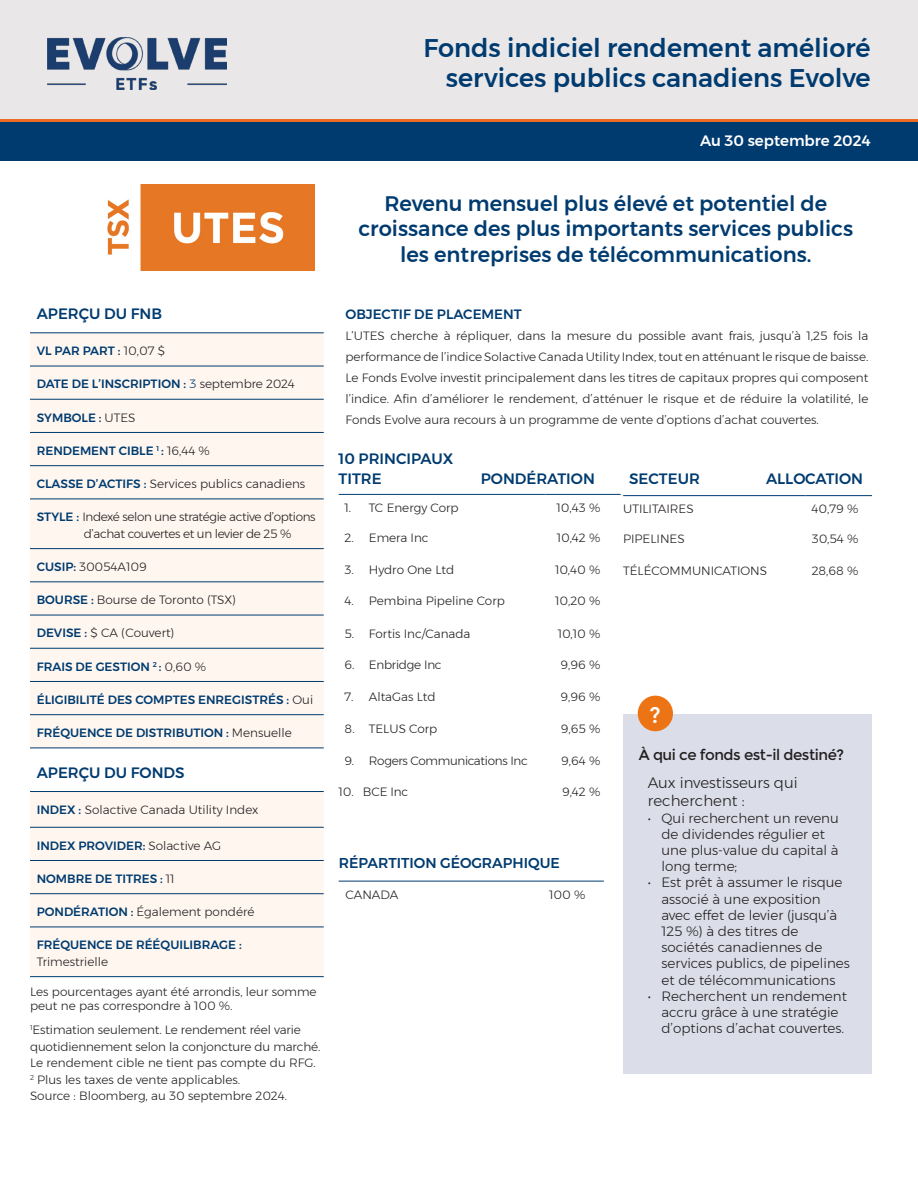
<style>
.page{position:relative;width:918px;height:1188px;background:#fff}
.page>*{position:absolute;margin:0;border:0;box-sizing:border-box;transform-origin:0 0}
.t1{font:500 25.5px/30px "Montserrat";color:#003b70;text-align:right}
.t2{font:22.5px "Montserrat";color:#fff}
.t3{font:500 21px/25.5px "Montserrat";color:#003b70;text-align:center}
.t4{font:500 15px/19.5px "Montserrat";color:#003b70}
.t5{font:300 15px/18px "Montserrat";color:#231f20}
.t6{font:15px "Montserrat";letter-spacing:-.03em;color:#231f20}
.t7{font:500 15px "Montserrat";color:#fff}
.t8{font:500 14.25px "Montserrat";color:#003b70}
.t9{font:300 13.5px/16.2px "Montserrat";color:#231f20}
.t10{font:500 13.5px "Montserrat";color:#003b70}
.t11{font:300 12px/21px "Montserrat";color:#231f20}
.t12{font:500 12px "Montserrat";color:#003b70}
.t13{font:300 12px/16.5px "Montserrat";letter-spacing:-.03em;color:#231f20}
.t14{font:300 12px "Montserrat";letter-spacing:-.025em;color:#231f20}
.t15{font:300 12px "Montserrat";letter-spacing:-.02em;color:#231f20}
.s1{font-weight:300;color:#231f20}
.s2{font-weight:300}
.s3{font-weight:500;color:#003b70}
</style>
<div class="page">
<div style="left:0;top:0;width:918px;height:119px;background:#e9e7e8"></div>
<div style="left:0;top:120px;width:918px;height:41px;background:#003b70"></div>
<hr style="left:0;top:119px;width:918px;height:3px;background:#ef6a22">
<img style="left:107px;top:184px;width:208px;height:86px">
<div style="left:30px;top:333px;width:294px;height:415px;background:#fef6ef"></div>
<hr style="left:30px;top:332px;width:294px;height:1px;background:#003b70">
<hr style="left:30px;top:366px;width:294px;height:1px;background:#003b70">
<hr style="left:30px;top:399px;width:294px;height:1px;background:#003b70">
<hr style="left:30px;top:432px;width:294px;height:1px;background:#003b70">
<hr style="left:30px;top:465px;width:294px;height:1px;background:#003b70">
<hr style="left:30px;top:499px;width:294px;height:1px;background:#003b70">
<hr style="left:30px;top:548px;width:294px;height:1px;background:#003b70">
<hr style="left:30px;top:581px;width:294px;height:1px;background:#003b70">
<hr style="left:30px;top:615px;width:294px;height:1px;background:#003b70">
<hr style="left:30px;top:648px;width:294px;height:1px;background:#003b70">
<hr style="left:30px;top:681px;width:294px;height:1px;background:#003b70">
<hr style="left:30px;top:714px;width:294px;height:1px;background:#003b70">
<hr style="left:30px;top:748px;width:294px;height:1px;background:#003b70">
<div style="left:623px;top:714px;width:249px;height:360px;background:#dbdee9"></div>
<div style="left:30px;top:792px;width:294px;height:184px;background:#fef6ef"></div>
<hr style="left:30px;top:791px;width:294px;height:1px;background:#003b70">
<hr style="left:30px;top:827px;width:294px;height:1px;background:#003b70">
<hr style="left:30px;top:860px;width:294px;height:1px;background:#003b70">
<hr style="left:30px;top:893px;width:294px;height:1px;background:#003b70">
<hr style="left:30px;top:927px;width:294px;height:1px;background:#003b70">
<hr style="left:30px;top:976px;width:294px;height:1px;background:#003b70">
<hr style="left:339px;top:881px;width:265px;height:1px;background:#003b70">
<div style="left:638px;top:696px;width:35px;height:35px;background:#ec7415;border-radius:50%"></div>
<img style="left:48px;top:38px;width:178px;height:52px">
<svg style="left:339px;top:494px;width:24px;height:1px"></svg>
<hr style="left:363px;top:494px;width:182px;height:1px;background:#003b70">
<hr style="left:545px;top:494px;width:76px;height:1px;background:#003b70">
<hr style="left:623px;top:495px;width:183px;height:1px;background:#003b70">
<hr style="left:806px;top:495px;width:66px;height:1px;background:#003b70">
<p class="t4" style="left:37px;top:304px;width:127px">APERÇU DU FNB</p>
<p class="t12" style="left:37px;top:342px;width:130px">VL PAR PART : <span class="s1">10,07 $</span></p>
<p class="t12" style="left:37px;top:375px;width:260px">DATE DE L’INSCRIPTION : <span class="s2">3</span> <span class="s1">septembre 2024</span></p>
<p class="t12" style="left:37px;top:408px;width:100px">SYMBOLE : <span class="s1">UTES</span></p>
<p class="t12" style="left:37px;top:441px;width:175px">RENDEMENT CIBLE <sup>1</sup> : <span class="s1">16,44 %</span></p>
<p class="t11" style="left:37px;top:473px;width:270px"><span class="s3">CLASSE D’ACTIFS :</span> Services publics canadiens</p>
<p class="t13" style="left:84px;top:509px;width:233px;text-indent:-47px"><span class="s3">STYLE :</span> Indexé selon une stratégie active d’options d’achat couvertes et un levier de 25 %</p>
<p class="t11" style="left:37px;top:556px;width:111px"><span class="s3">CUSIP:</span> 30054A109</p>
<p class="t11" style="left:37px;top:589px;width:201px"><span class="s3">BOURSE :</span> Bourse de Toronto (TSX)</p>
<p class="t11" style="left:37px;top:623px;width:139px"><span class="s3">DEVISE :</span> $ CA (Couvert)</p>
<p class="t12" style="left:37px;top:657px;width:171px">FRAIS DE GESTION <sup>2</sup> : <span class="s1">0,60 %</span></p>
<p class="t12" style="left:37px;top:690px;width:278px">ÉLIGIBILITÉ DES COMPTES ENREGISTRÉS : <span class="s1">Oui</span></p>
<p class="t12" style="left:37px;top:723px;width:257px">FRÉQUENCE DE DISTRIBUTION : <span class="s1">Mensuelle</span></p>
<p class="t4" style="left:37px;top:763px;width:149px">APERÇU DU FONDS</p>
<p class="t11" style="left:37px;top:799px;width:223px"><span class="s3">INDEX :</span> Solactive Canada Utility Index</p>
<p class="t12" style="left:37px;top:836px;width:186px">INDEX PROVIDER: <span class="s1">Solactive AG</span></p>
<p class="t12" style="left:37px;top:869px;width:139px">NOMBRE DE TITRES : <span class="s1">11</span></p>
<p class="t11" style="left:37px;top:901px;width:219px"><span class="s3">PONDÉRATION :</span> Également pondéré</p>
<p class="t12" style="left:37px;top:936px;width:206px">FRÉQUENCE DE RÉÉQUILIBRAGE :</p>
<p class="t11" style="left:37px;top:951px;width:73px">Trimestrielle</p>
<p class="t11" style="left:30px;top:984px;width:288px;line-height:14.4px">Les pourcentages ayant été arrondis, leur somme peut ne pas correspondre à 100 %.</p>
<p class="t11" style="left:30px;top:1021px;width:292px;line-height:16.5px"><sup>1</sup>Estimation seulement. Le rendement réel varie quotidiennement selon la conjoncture du marché.<br>Le rendement cible ne tient pas compte du RFG.</p>
<p class="t11" style="left:30px;top:1069px;width:212px"><sup>2</sup> Plus les taxes de vente applicables.</p>
<p class="t11" style="left:30px;top:1085px;width:259px">Source : Bloomberg, au 30 septembre 2024.</p>
<p class="t1" style="left:423px;top:32px;width:449px">Fonds indiciel rendement amélioré services publics canadiens Evolve</p>
<p class="t7" style="left:700px;top:129px;width:172px">Au 30 septembre 2024</p>
<p class="t3" style="left:358px;top:190px;width:496px">Revenu mensuel plus élevé et potentiel de croissance des plus importants services publics</p>
<p class="t3" style="left:400px;top:241px;width:413px">les entreprises de télécommunications.</p>
<p class="t10" style="left:345px;top:304px;width:178px">OBJECTIF DE PLACEMENT</p>
<p class="t11" style="left:345px;top:325px;width:525px;text-align:justify">L’UTES cherche à répliquer, dans la mesure du possible avant frais, jusqu’à 1,25 fois la performance de l’indice Solactive Canada Utility Index, tout en atténuant le risque de baisse.<br>Le Fonds Evolve investit principalement dans les titres de capitaux propres qui composent l’indice. Afin d’améliorer le rendement, d’atténuer le risque et de réduire la volatilité, le Fonds Evolve aura recours à un programme de vente d’options d’achat couvertes.</p>
<p class="t4" style="left:339px;top:449px;width:116px">10 PRINCIPAUX<br>TITRE</p>
<p class="t4" style="left:481px;top:469px;width:115px">PONDÉRATION</p>
<p class="t11" style="left:345px;top:497px;width:8px">1.</p>
<p class="t11" style="left:369px;top:497px;width:91px">TC Energy Corp</p>
<p class="t11" style="left:557px;top:497px;width:45px">10,43 %</p>
<p class="t11" style="left:345px;top:527px;width:11px">2.</p>
<p class="t11" style="left:369px;top:527px;width:61px">Emera Inc</p>
<p class="t11" style="left:557px;top:527px;width:45px">10,42 %</p>
<p class="t11" style="left:345px;top:559px;width:11px">3.</p>
<p class="t11" style="left:369px;top:559px;width:87px">Hydro One Ltd</p>
<p class="t11" style="left:555px;top:559px;width:47px">10,40 %</p>
<p class="t11" style="left:345px;top:590px;width:11px">4.</p>
<p class="t11" style="left:369px;top:590px;width:137px">Pembina Pipeline Corp</p>
<p class="t11" style="left:555px;top:590px;width:47px">10,20 %</p>
<p class="t11" style="left:345px;top:623px;width:11px">5.</p>
<p class="t11" style="left:369px;top:623px;width:103px">Fortis Inc/Canada</p>
<p class="t11" style="left:558px;top:623px;width:44px">10,10 %</p>
<p class="t11" style="left:345px;top:655px;width:11px">6.</p>
<p class="t15" style="left:369px;top:656px;width:74px">Enbridge Inc</p>
<p class="t11" style="left:561px;top:655px;width:41px">9,96 %</p>
<p class="t11" style="left:345px;top:686px;width:10px">7.</p>
<p class="t11" style="left:369px;top:686px;width:68px">AltaGas Ltd</p>
<p class="t11" style="left:561px;top:686px;width:41px">9,96 %</p>
<p class="t11" style="left:345px;top:718px;width:12px">8.</p>
<p class="t11" style="left:369px;top:718px;width:70px">TELUS Corp</p>
<p class="t11" style="left:561px;top:718px;width:41px">9,65 %</p>
<p class="t11" style="left:345px;top:750px;width:11px">9.</p>
<p class="t14" style="left:369px;top:751px;width:161px">Rogers Communications Inc</p>
<p class="t11" style="left:561px;top:750px;width:41px">9,64 %</p>
<p class="t11" style="left:339px;top:781px;width:17px">10.</p>
<p class="t11" style="left:363px;top:781px;width:47px">BCE Inc</p>
<p class="t11" style="left:562px;top:781px;width:40px">9,42 %</p>
<p class="t8" style="left:339px;top:851px;width:223px">RÉPARTITION GÉOGRAPHIQUE</p>
<p class="t11" style="left:345px;top:885px;width:54px">CANADA</p>
<p class="t11" style="left:549px;top:885px;width:38px">100 %</p>
<p class="t4" style="left:629px;top:469px;width:72px">SECTEUR</p>
<p class="t4" style="left:766px;top:469px;width:99px">ALLOCATION</p>
<p class="t11" style="left:623px;top:498px;width:72px">UTILITAIRES</p>
<p class="t11" style="left:812px;top:498px;width:48px">40,79 %</p>
<p class="t11" style="left:623px;top:528px;width:63px">PIPELINES</p>
<p class="t11" style="left:812px;top:528px;width:48px">30,54 %</p>
<p class="t11" style="left:623px;top:560px;width:145px">TÉLÉCOMMUNICATIONS</p>
<p class="t11" style="left:812px;top:560px;width:48px">28,68 %</p>
<p class="t2" style="left:649px;top:702px;width:13px">?</p>
<p class="t6" style="left:639px;top:746px;width:207px">À qui ce fonds est-il destiné?</p>
<p class="t5" style="left:648px;top:774px;width:151px">Aux investisseurs qui recherchent :</p>
<p class="t9" style="left:661px;top:809px;width:179px;text-indent:-14px">• Qui recherchent un revenu de dividendes régulier et une plus-value du capital à long terme;</p>
<p class="t9" style="left:661px;top:874px;width:190px;text-indent:-14px">• Est prêt à assumer le risque associé à une exposition avec effet de levier (jusqu’à<br>125 %) à des titres de sociétés canadiennes de services publics, de pipelines et de télécommunications</p>
<p class="t9" style="left:661px;top:988px;width:187px;text-indent:-14px">• Recherchent un rendement accru grâce à une stratégie d’options d’achat couvertes.</p>
</div>
